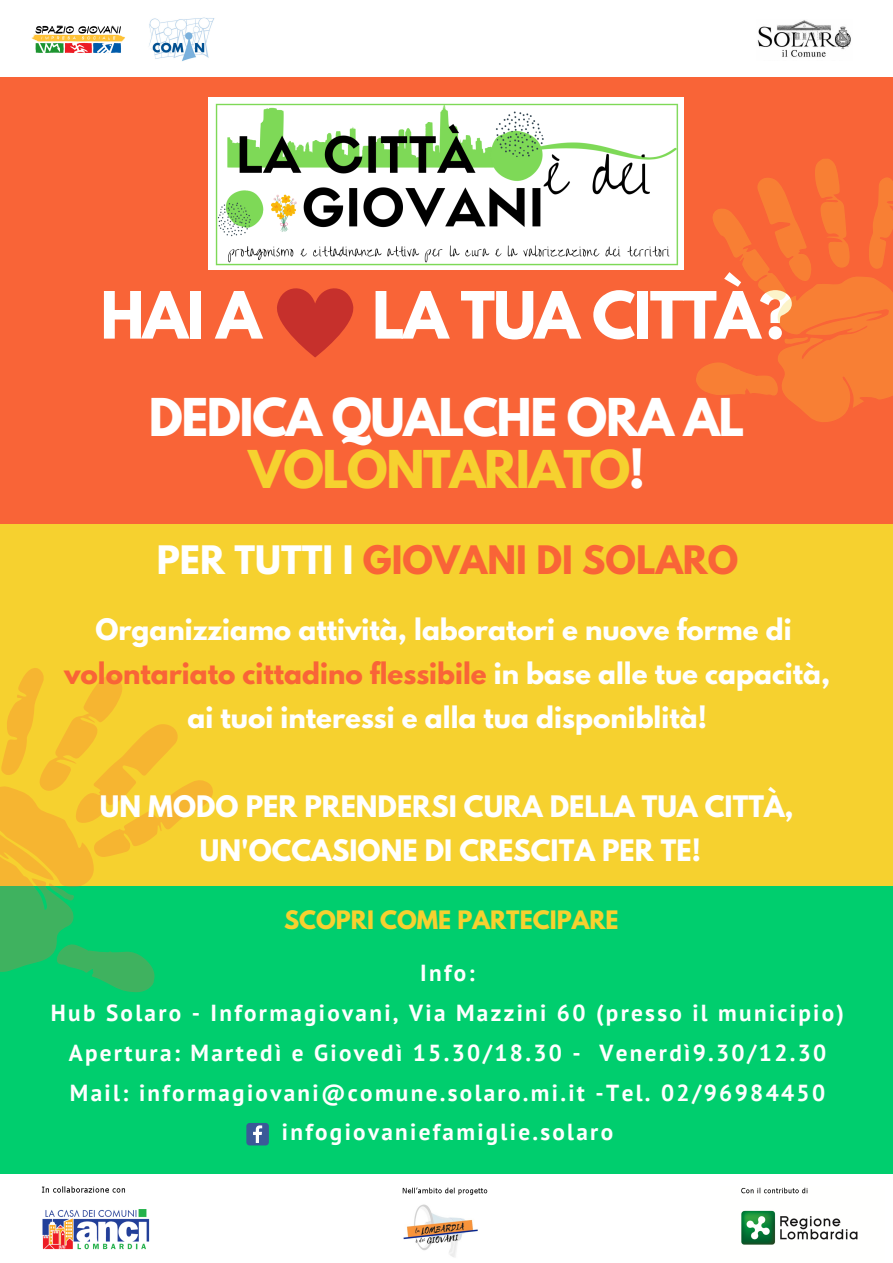
<style>
.page{position:relative;width:893px;height:1263px;background:#f6d12f}
.page>*{position:absolute;margin:0;border:0;box-sizing:border-box;transform-origin:0 0}
.t1{font:700 57.75px "League Spartan";letter-spacing:-.03em;color:#fff}
.t2{font:700 46.2px/51.4px "League Spartan";letter-spacing:-.03em;color:#fff;text-align:center}
.t3{font:700 34.72px "League Spartan";color:#f96437}
.t4{font:700 26.25px/43.9px "League Spartan";color:#fff;text-align:center}
.t5{font:700 23.17px/40px "PT Sans";letter-spacing:.1em;color:#fff;text-align:center}
.t6{font:700 22.5px "League Spartan";color:#f6d12f}
.s1{color:#f6d12f}
.s2{color:#fff}
.s3{color:#f96437}
</style>
<div class="page">
<div style="left:0;top:0;width:893px;height:523px;background:#f96437"></div>
<div style="left:0;top:887px;width:893px;height:301px;background:#00ce6e"></div>
<img style="left:209px;top:98px;width:475px;height:171px">
<svg style="left:277px;top:288px;width:76px;height:69px"></svg>
<div style="left:0;top:1174px;width:893px;height:89px;background:#fff"></div>
<svg style="left:0;top:668px;width:219px;height:325px"></svg>
<svg style="left:696px;top:159px;width:197px;height:263px"></svg>
<svg style="left:246px;top:1123px;width:23px;height:22px"></svg>
<div style="left:0;top:0;width:893px;height:76px;background:#fff"></div>
<img style="left:757px;top:20px;width:94px;height:37px">
<img style="left:148px;top:17px;width:67px;height:44px">
<img style="left:31px;top:25px;width:94px;height:28px">
<img style="left:741px;top:1187px;width:117px;height:58px">
<img style="left:41px;top:1186px;width:109px;height:64px">
<img style="left:402px;top:1187px;width:86px;height:70px">
<h1 class="t1" style="left:100px;top:287px;width:163px">HAI A</h1>
<h1 class="t1" style="left:372px;top:287px;width:422px">LA TUA CITTÀ?</h1>
<h2 class="t2" style="left:149px;top:398px;width:597px">DEDICA QUALCHE ORA AL<br><span class="s1">VOLONTARIATO</span>!</h2>
<h3 class="t3" style="left:157px;top:543px;width:583px"><span class="s2">PER TUTTI I</span> GIOVANI DI SOLARO</h3>
<p class="t4" style="left:64px;top:611px;width:767px">Organizziamo attività, laboratori e nuove forme di <span class="s3">volontariato cittadino flessibile</span> in base alle tue capacità, ai tuoi interessi e alla tua disponiblità!</p>
<p class="t4" style="left:100px;top:788px;width:695px">UN MODO PER PRENDERSI CURA DELLA TUA CITTÀ,<br>UN'OCCASIONE DI CRESCITA PER TE!</p>
<p class="t6" style="left:284px;top:909px;width:336px">SCOPRI COME PARTECIPARE</p>
<p class="t5" style="left:51px;top:952px;width:795px">Info:<br>Hub Solaro - Informagiovani, Via Mazzini 60 (presso il municipio)<br>Apertura: Martedì e Giovedì 15.30/18.30 - Venerdì9.30/12.30<br>Mail: informagiovani@comune.solaro.mi.it -Tel. 02/96984450 infogiovaniefamiglie.solaro</p>
</div>
